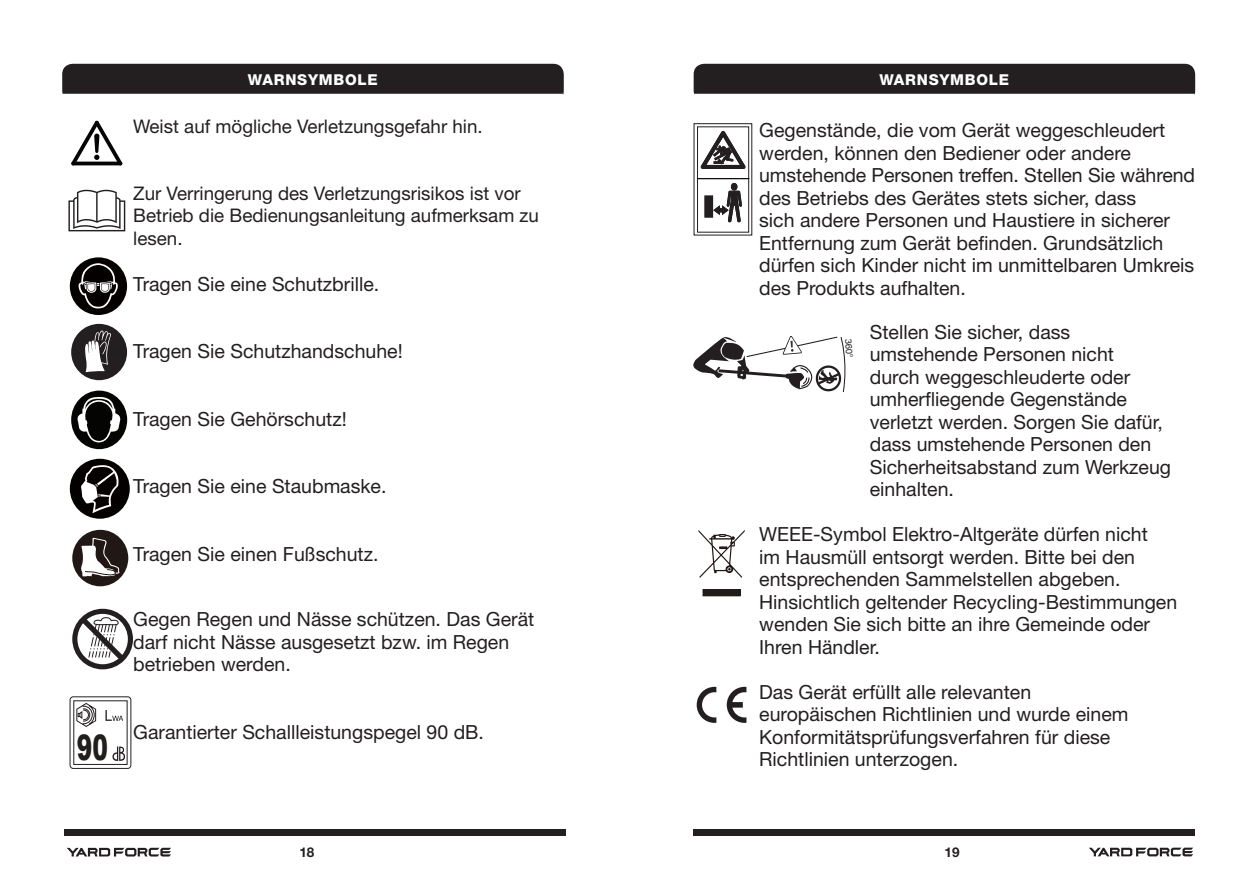
<style>
.page{position:relative;width:1259px;height:893px;background:#fff}
.page>*{position:absolute;margin:0;border:0;box-sizing:border-box;transform-origin:0 0}
.t1{font:900 35.25px "Arial";color:#211f1e;scale:.66 1}
.t2{font:19.5px/22.5px "Helvetica Neue LT Std";color:#231f20}
.t3{font:18.75px/22.6px "Helvetica Neue LT Std";color:#231f20}
.t4{font:800 15px "Helvetica Neue LT Pro";letter-spacing:.05em;color:#fff}
.t5{font:700 13.5px "Helvetica Neue LT Pro";color:#231f20}
.t6{font:9px "Arial";color:#231f20;scale:1.05 1}
</style>
<div class="page">
<div style="left:64px;top:829px;width:502px;height:7px;background:#231f20"></div>
<div style="left:693px;top:829px;width:502px;height:6px;background:#231f20"></div>
<svg style="left:67px;top:848px;width:104px;height:8px"></svg>
<svg style="left:1089px;top:848px;width:104px;height:8px"></svg>
<svg style="left:62px;top:64px;width:502px;height:31px;background:#2c2829"></svg>
<div style="left:71px;top:324px;width:56px;height:56px;background:#231f20;border-radius:50%"></div>
<svg style="left:85px;top:331px;width:26px;height:41px"></svg>
<svg style="left:71px;top:120px;width:52px;height:46px"></svg>
<svg style="left:72px;top:609px;width:61px;height:60px"></svg>
<svg style="left:70px;top:257px;width:57px;height:58px"></svg>
<svg style="left:71px;top:391px;width:56px;height:58px"></svg>
<div style="left:70px;top:459px;width:60px;height:60px;background:#050000;border-radius:50%"></div>
<svg style="left:81px;top:465px;width:38px;height:48px"></svg>
<div style="left:72px;top:530px;width:56px;height:56px;background:#211714;border-radius:50%"></div>
<svg style="left:81px;top:538px;width:38px;height:39px"></svg>
<svg style="left:68px;top:190px;width:57px;height:41px"></svg>
<div style="left:693px;top:64px;width:502px;height:31px;background:#231f20"></div>
<svg style="left:702px;top:589px;width:38px;height:7px"></svg>
<svg style="left:698px;top:530px;width:46px;height:48px"></svg>
<svg style="left:696px;top:687px;width:20px;height:36px"></svg>
<svg style="left:727px;top:687px;width:19px;height:36px"></svg>
<svg style="left:693px;top:123px;width:59px;height:113px"></svg>
<div style="left:705px;top:196px;width:7px;height:21px;background:#231f20"></div>
<div style="left:704px;top:196px;width:9px;height:21px;border:1px solid #231f20"></div>
<svg style="left:693px;top:336px;width:153px;height:57px"></svg>
<svg style="left:70px;top:696px;width:61px;height:73px"></svg>
<h1 class="t1" style="left:77px;top:722px;width:49px">90</h1>
<p class="t4" style="left:248px;top:71px;width:131px">WARNSYMBOLE</p>
<p class="t3" style="left:133px;top:114px;width:351px">Weist auf mögliche Verletzungsgefahr hin.</p>
<p class="t3" style="left:133px;top:182px;width:407px">Zur Verringerung des Verletzungsrisikos ist vor<br>Betrieb die Bedienungsanleitung aufmerksam zu lesen.</p>
<p class="t2" style="left:133px;top:272px;width:247px">Tragen Sie eine Schutzbrille.</p>
<p class="t2" style="left:133px;top:340px;width:271px">Tragen Sie Schutzhandschuhe!</p>
<p class="t2" style="left:133px;top:407px;width:215px">Tragen Sie Gehörschutz!</p>
<p class="t2" style="left:133px;top:475px;width:255px">Tragen Sie eine Staubmaske.</p>
<p class="t2" style="left:133px;top:542px;width:247px">Tragen Sie einen Fußschutz.</p>
<p class="t2" style="left:133px;top:608px;width:402px">Gegen Regen und Nässe schützen. Das Gerät darf nicht Nässe ausgesetzt bzw. im Regen betrieben werden.</p>
<p class="t2" style="left:133px;top:720px;width:352px">Garantierter Schallleistungspegel 90 dB.</p>
<p class="t4" style="left:879px;top:71px;width:131px">WARNSYMBOLE</p>
<p class="t2" style="left:759px;top:119px;width:437px">Gegenstände, die vom Gerät weggeschleudert werden, können den Bediener oder andere umstehende Personen treffen. Stellen Sie während des Betriebs des Gerätes stets sicher, dass<br>sich andere Personen und Haustiere in sicherer Entfernung zum Gerät befinden. Grundsätzlich dürfen sich Kinder nicht im unmittelbaren Umkreis des Produkts aufhalten.</p>
<p class="t2" style="left:870px;top:320px;width:303px">Stellen Sie sicher, dass umstehende Personen nicht<br>durch weggeschleuderte oder umherfliegende Gegenstände verletzt werden. Sorgen Sie dafür, dass umstehende Personen den<br>Sicherheitsabstand zum Werkzeug einhalten.</p>
<p class="t2" style="left:759px;top:523px;width:419px">WEEE-Symbol Elektro-Altgeräte dürfen nicht<br>im Hausmüll entsorgt werden. Bitte bei den entsprechenden Sammelstellen abgeben.<br>Hinsichtlich geltender Recycling-Bestimmungen wenden Sie sich bitte an ihre Gemeinde oder Ihren Händler.</p>
<p class="t2" style="left:759px;top:680px;width:371px">Das Gerät erfüllt alle relevanten europäischen Richtlinien und wurde einem Konformitätsprüfungsverfahren für diese Richtlinien unterzogen.</p>
<p class="t6" style="left:854px;top:338px;width:20px;rotate:87deg">063 <sup>o</sup></p>
<p class="t5" style="left:299px;top:844px;width:17px">18</p>
<p class="t5" style="left:944px;top:844px;width:17px">19</p>
</div>
